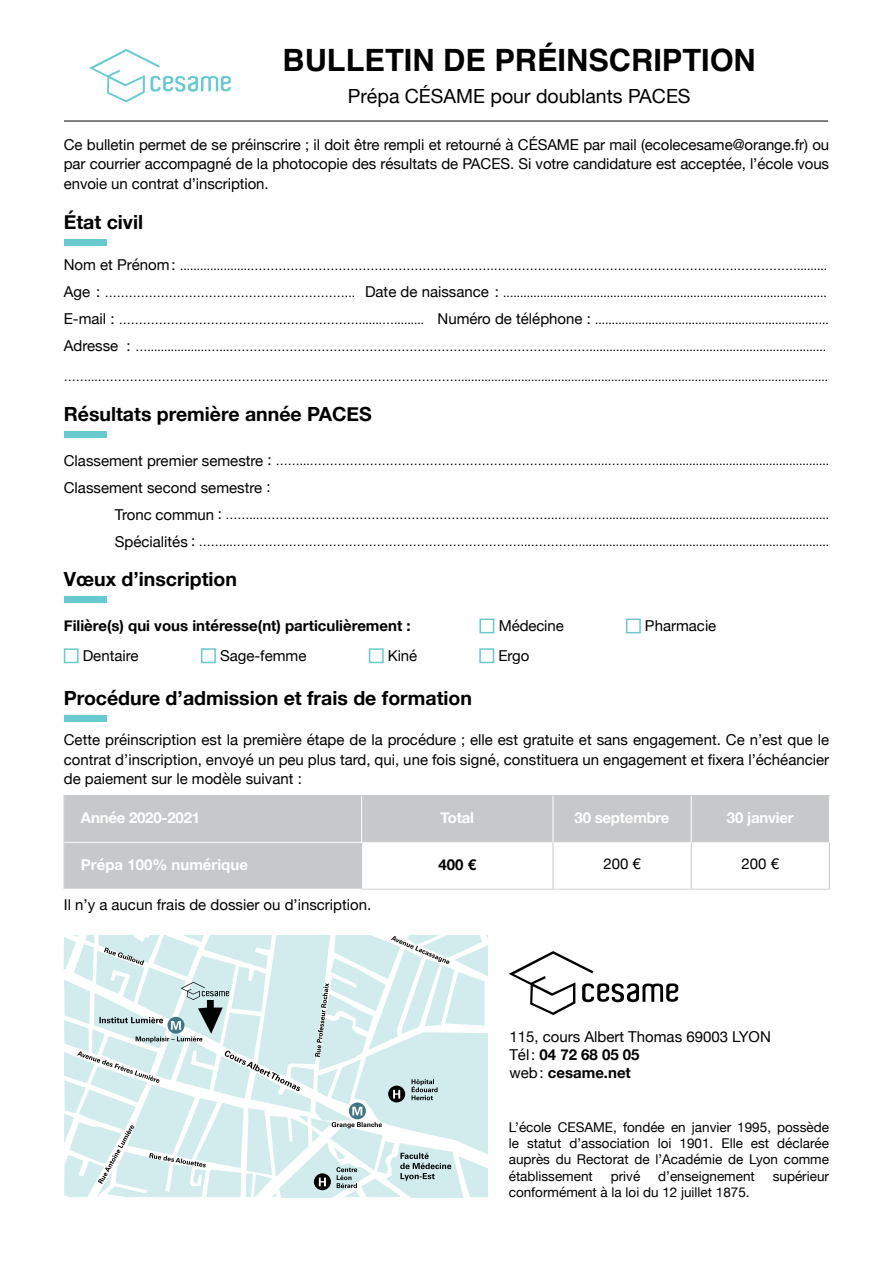
<style>
.page{position:relative;width:893px;height:1263px;background:#fff}
.page>*{position:absolute;margin:0;border:0;box-sizing:border-box;transform-origin:0 0}
.t1{font:700 30.75px "Helvetica";color:#000}
.t2{font:700 19.5px "Helvetica Neue";color:#000}
.t3{font:19.5px "Helvetica Neue";color:#000}
.t4{font:15px/19.5px "Helvetica Neue";color:#000;text-align:justify}
.t5{font:700 15px "Helvetica Neue";letter-spacing:-.015em;color:#fff}
.t6{font:700 15px "Helvetica Neue";color:#000}
.t7{font:13.5px/16.2px "Helvetica Neue";color:#000;text-align:justify}
.t8{font:12px "Helvetica Neue";color:#000}
.s1{font-size:15px}
.s2{font-weight:700}
</style>
<div class="page">
<div style="left:64px;top:239px;width:42px;height:7px;background:#68c9d0"></div>
<div style="left:64px;top:431px;width:42px;height:7px;background:#68c9d0"></div>
<div style="left:64px;top:596px;width:42px;height:7px;background:#68c9d0"></div>
<div style="left:479px;top:618px;width:15px;height:15px;border:2px solid #68c9d0"></div>
<div style="left:626px;top:618px;width:15px;height:15px;border:2px solid #68c9d0"></div>
<div style="left:64px;top:648px;width:15px;height:15px;border:2px solid #68c9d0"></div>
<div style="left:201px;top:648px;width:15px;height:15px;border:2px solid #68c9d0"></div>
<div style="left:369px;top:648px;width:15px;height:15px;border:2px solid #68c9d0"></div>
<div style="left:479px;top:648px;width:15px;height:15px;border:2px solid #68c9d0"></div>
<div style="left:64px;top:715px;width:42px;height:6px;background:#68c9d0"></div>
<hr style="left:64px;top:121px;width:764px;height:1px;background:#000">
<svg style="left:89px;top:49px;width:142px;height:53px"></svg>
<svg style="left:65px;top:796px;width:764px;height:93px;fill:#c7c8ca"></svg>
<hr style="left:361px;top:796px;width:1px;height:46px;background:#fff">
<hr style="left:553px;top:796px;width:1px;height:46px;background:#fff">
<hr style="left:691px;top:796px;width:1px;height:46px;background:#fff">
<hr style="left:362px;top:842px;width:191px;height:1px;background:#f0f0f0">
<hr style="left:553px;top:842px;width:138px;height:1px;background:#f0f0f0">
<hr style="left:691px;top:842px;width:139px;height:1px;background:#f0f0f0">
<hr style="left:64px;top:842px;width:1px;height:47px;background:#d1d3d4">
<hr style="left:64px;top:795px;width:298px;height:1px;background:#c7c8ca">
<hr style="left:362px;top:795px;width:191px;height:1px;background:#c7c8ca">
<hr style="left:553px;top:795px;width:138px;height:1px;background:#c7c8ca">
<hr style="left:691px;top:795px;width:139px;height:1px;background:#c7c8ca">
<hr style="left:64px;top:796px;width:1px;height:46px;background:#d1d3d4">
<hr style="left:361px;top:843px;width:1px;height:46px;background:#c7c8ca">
<hr style="left:553px;top:843px;width:1px;height:46px;background:#c7c8ca">
<hr style="left:691px;top:843px;width:1px;height:46px;background:#c7c8ca">
<hr style="left:829px;top:843px;width:1px;height:46px;background:#c7c8ca">
<hr style="left:362px;top:889px;width:191px;height:1px;background:#d1d3d4">
<hr style="left:553px;top:889px;width:138px;height:1px;background:#d1d3d4">
<hr style="left:691px;top:889px;width:139px;height:1px;background:#d1d3d4">
<hr style="left:64px;top:842px;width:298px;height:1px;background:#fff">
<svg style="left:64px;top:935px;width:424px;height:262px"></svg>
<svg style="left:509px;top:951px;width:169px;height:64px"></svg>
<h1 class="t1" style="left:283px;top:35px;width:475px">BULLETIN de PRÉINSCRIPTION</h1>
<h2 class="t3" style="left:348px;top:82px;width:344px">Prépa CéSAME pour doublants PACES</h2>
<p class="t4" style="left:64px;top:135px;width:767px">Ce bulletin permet de se préinscrire ; il doit être rempli et retourné à CéSAME par mail (ecolecesame@orange.fr) ou par courrier accompagné de la photocopie des résultats de PACES. Si votre candidature est acceptée, l’école vous envoie un contrat d’inscription.</p>
<h2 class="t2" style="left:64px;top:207px;width:81px">état civil</h2>
<p class="t8" style="left:64px;top:257px;width:765px"><span class="s1">Nom et Prénom:</span> .....................…………………………………………………….…………………………………………………….…………….........</p>
<p class="t8" style="left:64px;top:284px;width:765px"><span class="s1">Age :</span> ……………………………………………………... <span class="s1">Date de naissance :</span> .................................................................................................</p>
<p class="t8" style="left:64px;top:311px;width:766px"><span class="s1">E-mail :</span> …………………………………………………….......…......... <span class="s1">Numéro de téléphone :</span> ......................................................................</p>
<p class="t8" style="left:64px;top:338px;width:764px"><span class="s1">Adresse :</span> …..................…...……………………………………………………………………………….......................................................................</p>
<p class="t8" style="left:64px;top:368px;width:766px">……...………………………………………………………………………………...............................................................................................................</p>
<h2 class="t2" style="left:64px;top:399px;width:310px">Résultats première année PACES</h2>
<p class="t8" style="left:64px;top:452px;width:767px"><span class="s1">Classement premier semestre :</span> ……...………………………………………………………………...…………....................................................</p>
<p class="t4" style="left:64px;top:479px;width:208px">Classement second semestre :</p>
<p class="t8" style="left:115px;top:506px;width:716px"><span class="s1">Tronc commun :</span> ……...………………………………………………………………...…………...................................................................</p>
<p class="t8" style="left:115px;top:533px;width:716px"><span class="s1">Spécialités :</span> ……...………………………………………………………………...…………...........................................................................</p>
<h2 class="t2" style="left:64px;top:564px;width:175px">Vœux d’inscription</h2>
<p class="t6" style="left:64px;top:614px;width:348px">Filière(s) qui vous intéresse(nt) particulièrement :</p>
<p class="t4" style="left:499px;top:617px;width:66px">Médecine</p>
<p class="t4" style="left:645px;top:617px;width:73px">Pharmacie</p>
<p class="t4" style="left:83px;top:647px;width:57px">Dentaire</p>
<p class="t4" style="left:220px;top:647px;width:88px">Sage-femme</p>
<p class="t4" style="left:388px;top:647px;width:31px">Kiné</p>
<p class="t4" style="left:498px;top:647px;width:32px">Ergo</p>
<h2 class="t2" style="left:64px;top:682px;width:410px">Procédure d’admission et frais de formation</h2>
<p class="t4" style="left:64px;top:731px;width:767px">Cette préinscription est la première étape de la procédure ; elle est gratuite et sans engagement. Ce n’est que le contrat d’inscription, envoyé un peu plus tard, qui, une fois signé, constituera un engagement et fixera l’échéancier de paiement sur le modèle suivant :</p>
<p class="t5" style="left:81px;top:806px;width:121px">Année 2020-2021</p>
<p class="t5" style="left:441px;top:806px;width:35px">Total</p>
<p class="t5" style="left:575px;top:806px;width:97px">30 septembre</p>
<p class="t5" style="left:727px;top:806px;width:68px">30 janvier</p>
<p class="t5" style="left:81px;top:853px;width:168px">Prépa 100% numérique</p>
<p class="t6" style="left:439px;top:853px;width:39px">400 €</p>
<p class="t4" style="left:603px;top:855px;width:39px">200 €</p>
<p class="t4" style="left:741px;top:855px;width:39px">200 €</p>
<p class="t4" style="left:64px;top:896px;width:309px">Il n’y a aucun frais de dossier ou d’inscription.</p>
<p class="t4" style="left:509px;top:1028px;width:263px;line-height:18px;text-align:left">115, cours Albert Thomas 69003 LYON<br>Tél: <span class="s2">04 72 68 05 05<br></span>web: <span class="s2">cesame.net</span></p>
<p class="t7" style="left:509px;top:1120px;width:322px">L’école CESAME, fondée en janvier 1995, possède le statut d’association loi 1901. Elle est déclarée auprès du Rectorat de l’Académie de Lyon comme établissement</p>
<p class="t7" style="left:611px;top:1168px;width:31px">privé</p>
<p class="t7" style="left:658px;top:1168px;width:98px">d’enseignement</p>
<p class="t7" style="left:773px;top:1168px;width:58px">supérieur</p>
<p class="t7" style="left:509px;top:1184px;width:242px">conformément à la loi du 12 juillet 1875.</p>
</div>
